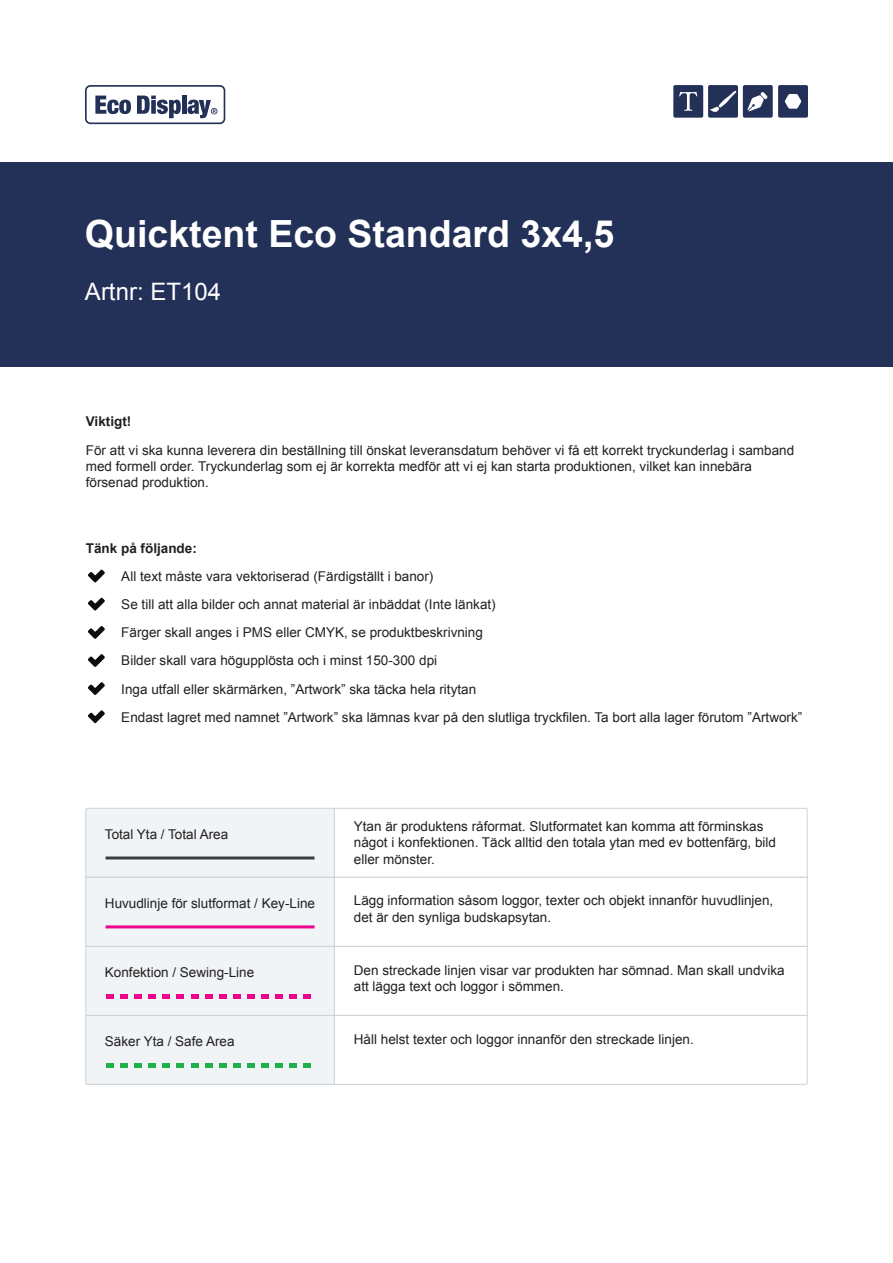
<style>
.page{position:relative;width:893px;height:1263px;background:#fff}
.page>*{position:absolute;margin:0;border:0;box-sizing:border-box;transform-origin:0 0}
.t1{font:700 37.5px "Arial";color:#fff}
.t2{font:24px "Arial";color:#fff}
.t3{font:13.5px/16.2px "Arial";color:#231f20}
.t4{font:700 13.5px "Arial";color:#231f20}
</style>
<div class="page">
<div style="left:0;top:163px;width:893px;height:204px;background:#233057"></div>
<svg style="left:673px;top:85px;width:135px;height:33px"></svg>
<svg style="left:85px;top:85px;width:140px;height:39px"></svg>
<div style="left:334px;top:877px;width:473px;height:70px;background:#fff;border:1px solid #ced2d5"></div>
<svg style="left:85px;top:807px;width:723px;height:71px"></svg>
<div style="left:85px;top:946px;width:250px;height:70px;background:#f0f4f6;border:1px solid #ced2d5"></div>
<div style="left:85px;top:877px;width:250px;height:70px;background:#f0f4f6;border:1px solid #ced2d5"></div>
<hr style="left:106px;top:856px;width:209px;height:3px;background:#393e43">
<svg style="left:85px;top:1014px;width:723px;height:71px"></svg>
<div style="left:289px;top:1063px;width:8px;height:5px;background:#21b14b"></div>
<div style="left:275px;top:1063px;width:8px;height:5px;background:#21b14b"></div>
<div style="left:134px;top:994px;width:8px;height:5px;background:#ed028c"></div>
<div style="left:120px;top:994px;width:8px;height:5px;background:#ed028c"></div>
<div style="left:106px;top:994px;width:8px;height:5px;background:#ed028c"></div>
<div style="left:176px;top:994px;width:8px;height:5px;background:#ed028c"></div>
<div style="left:162px;top:994px;width:8px;height:5px;background:#ed028c"></div>
<div style="left:148px;top:994px;width:8px;height:5px;background:#ed028c"></div>
<div style="left:219px;top:994px;width:8px;height:5px;background:#ed028c"></div>
<div style="left:205px;top:994px;width:8px;height:5px;background:#ed028c"></div>
<svg style="left:191px;top:994px;width:7px;height:5px"></svg>
<div style="left:261px;top:994px;width:8px;height:5px;background:#ed028c"></div>
<div style="left:247px;top:994px;width:8px;height:5px;background:#ed028c"></div>
<div style="left:233px;top:994px;width:8px;height:5px;background:#ed028c"></div>
<svg style="left:304px;top:994px;width:7px;height:5px"></svg>
<div style="left:289px;top:994px;width:8px;height:5px;background:#ed028c"></div>
<div style="left:275px;top:994px;width:8px;height:5px;background:#ed028c"></div>
<hr style="left:106px;top:925px;width:209px;height:3px;background:#ed028c">
<svg style="left:88px;top:654px;width:17px;height:13px"></svg>
<svg style="left:88px;top:682px;width:17px;height:13px"></svg>
<svg style="left:88px;top:626px;width:17px;height:13px"></svg>
<svg style="left:88px;top:598px;width:17px;height:12px"></svg>
<svg style="left:88px;top:569px;width:17px;height:13px"></svg>
<svg style="left:88px;top:710px;width:17px;height:13px"></svg>
<h1 class="t1" style="left:85px;top:209px;width:531px">Quicktent Eco Standard 3x4,5</h1>
<h2 class="t2" style="left:85px;top:276px;width:138px">Artnr: ET104</h2>
<p class="t4" style="left:86px;top:413px;width:47px">Viktigt!</p>
<p class="t3" style="left:86px;top:442px;width:710px">För att vi ska kunna leverera din beställning till önskat leveransdatum behöver vi få ett korrekt tryckunderlag i samband med formell order. Tryckunderlag som ej är korrekta medför att vi ej kan starta produktionen, vilket kan innebära försenad produktion.</p>
<p class="t4" style="left:86px;top:539px;width:113px">Tänk på följande:</p>
<p class="t3" style="left:121px;top:562px;width:682px;line-height:28.2px">All text måste vara vektoriserad (Färdigställt i banor)<br>Se till att alla bilder och annat material är inbäddat (Inte länkat)<br>Färger skall anges i PMS eller CMYK, se produktbeskrivning<br>Bilder skall vara högupplösta och i minst 150-300 dpi<br>Inga utfall eller skärmärken, ”Artwork” ska täcka hela ritytan<br>Endast lagret med namnet ”Artwork” ska lämnas kvar på den slutliga tryckfilen. Ta bort alla lager förutom ”Artwork”</p>
<p class="t3" style="left:105px;top:826px;width:125px">Total Yta / Total Area</p>
<p class="t3" style="left:105px;top:895px;width:212px">Huvudlinje för slutformat / Key-Line</p>
<p class="t3" style="left:105px;top:964px;width:151px">Konfektion / Sewing-Line</p>
<p class="t3" style="left:105px;top:1033px;width:131px">Säker Yta / Safe Area</p>
<p class="t3" style="left:354px;top:818px;width:424px">Ytan är produktens råformat. Slutformatet kan komma att förminskas något i konfektionen. Täck alltid den totala ytan med ev bottenfärg, bild eller mönster.</p>
<p class="t3" style="left:354px;top:893px;width:421px">Lägg information såsom loggor, texter och objekt innanför huvudlinjen, det är den synliga budskapsytan.</p>
<p class="t3" style="left:354px;top:962px;width:432px">Den streckade linjen visar var produkten har sömnad. Man skall undvika att lägga text och loggor i sömmen.</p>
<p class="t3" style="left:354px;top:1031px;width:341px">Håll helst texter och loggor innanför den streckade linjen.</p>
</div>
